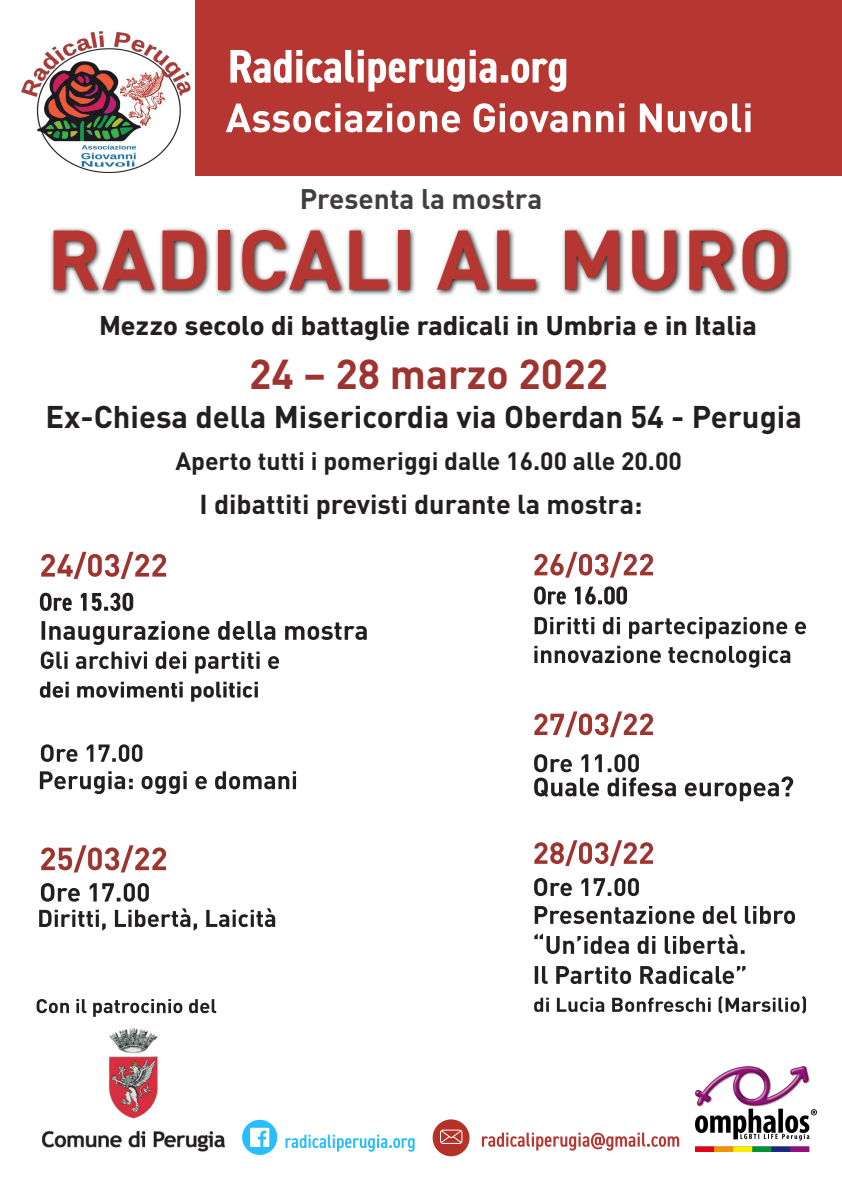
<style>
.page{position:relative;width:842px;height:1191px;background:#fff}
.page>*{position:absolute;margin:0;border:0;box-sizing:border-box;transform-origin:0 0}
.t1{font:700 83px "DIN Pro";letter-spacing:.01em;color:#b63731}
.t2{font:700 41.3px "DIN Pro";color:#9d342f}
.t3{font:700 31px "DIN Pro";color:#231f20}
.t4{font:700 28px "DIN Next LT Pro";color:#231f20}
.t5{font:700 28px "DIN Pro";color:#231f20}
.t6{font:700 27px "DIN Pro";color:#231f20}
.t7{font:700 24.8px "DIN Pro";color:#231f20}
</style>
<div class="page">
<div style="left:0;top:0;width:842px;height:176px;background:#b63731"></div>
<div style="left:0;top:0;width:194px;height:178px;background:#fff"></div>
<img style="left:22px;top:32px;width:169px;height:140px">
<img style="left:696px;top:1066px;width:121px;height:85px">
<svg style="left:230px;top:50px;width:336px;height:42px"></svg>
<svg style="left:51px;top:228px;width:741px;height:68px"></svg>
<img style="left:42px;top:1016px;width:184px;height:136px">
<svg style="left:37px;top:999px;width:179px;height:17px"></svg>
<svg style="left:226px;top:103px;width:524px;height:29px"></svg>
<svg style="left:40px;top:681px;width:218px;height:20px"></svg>
<svg style="left:41px;top:883px;width:108px;height:18px"></svg>
<svg style="left:41px;top:845px;width:125px;height:27px"></svg>
<svg style="left:41px;top:744px;width:101px;height:18px"></svg>
<svg style="left:41px;top:651px;width:238px;height:22px"></svg>
<svg style="left:42px;top:621px;width:325px;height:24px"></svg>
<svg style="left:41px;top:552px;width:125px;height:27px"></svg>
<svg style="left:39px;top:908px;width:236px;height:23px"></svg>
<svg style="left:535px;top:966px;width:210px;height:18px"></svg>
<svg style="left:534px;top:933px;width:211px;height:21px"></svg>
<svg style="left:535px;top:906px;width:260px;height:18px"></svg>
<svg style="left:534px;top:878px;width:105px;height:18px"></svg>
<svg style="left:534px;top:840px;width:119px;height:26px"></svg>
<svg style="left:534px;top:754px;width:259px;height:47px"></svg>
<svg style="left:534px;top:711px;width:119px;height:26px"></svg>
<svg style="left:534px;top:646px;width:256px;height:21px"></svg>
<svg style="left:535px;top:617px;width:271px;height:22px"></svg>
<svg style="left:534px;top:552px;width:119px;height:25px"></svg>
<svg style="left:534px;top:996px;width:272px;height:17px"></svg>
<svg style="left:40px;top:771px;width:256px;height:23px"></svg>
<div style="left:242px;top:1119px;width:35px;height:36px;background:#28bdff;border-radius:50%"></div>
<svg style="left:250px;top:1127px;width:19px;height:20px"></svg>
<div style="left:433px;top:1119px;width:36px;height:37px;background:#b63127;border-radius:50%"></div>
<svg style="left:440px;top:1129px;width:22px;height:14px"></svg>
<svg style="left:285px;top:1134px;width:130px;height:17px"></svg>
<svg style="left:482px;top:1132px;width:197px;height:18px"></svg>
<svg style="left:40px;top:593px;width:93px;height:18px"></svg>
<svg style="left:534px;top:586px;width:93px;height:18px"></svg>
<p class="t5" style="left:300px;top:179px;width:244px">Presenta la mostra</p>
<p class="t1" style="left:47px;top:203px;width:746px">RADICALI AL MURO</p>
<p class="t4" style="left:100px;top:309px;width:659px">Mezzo secolo di battaglie radicali in Umbria e in Italia</p>
<p class="t2" style="left:249px;top:346px;width:360px">24 – 28 marzo 2022</p>
<p class="t3" style="left:45px;top:396px;width:758px">Ex-Chiesa della Misericordia via Oberdan 54 - Perugia</p>
<p class="t7" style="left:175px;top:444px;width:508px">Aperto tutti i pomeriggi dalle 16.00 alle 20.00</p>
<p class="t6" style="left:200px;top:486px;width:444px">I dibattiti previsti durante la mostra:</p>
</div>
